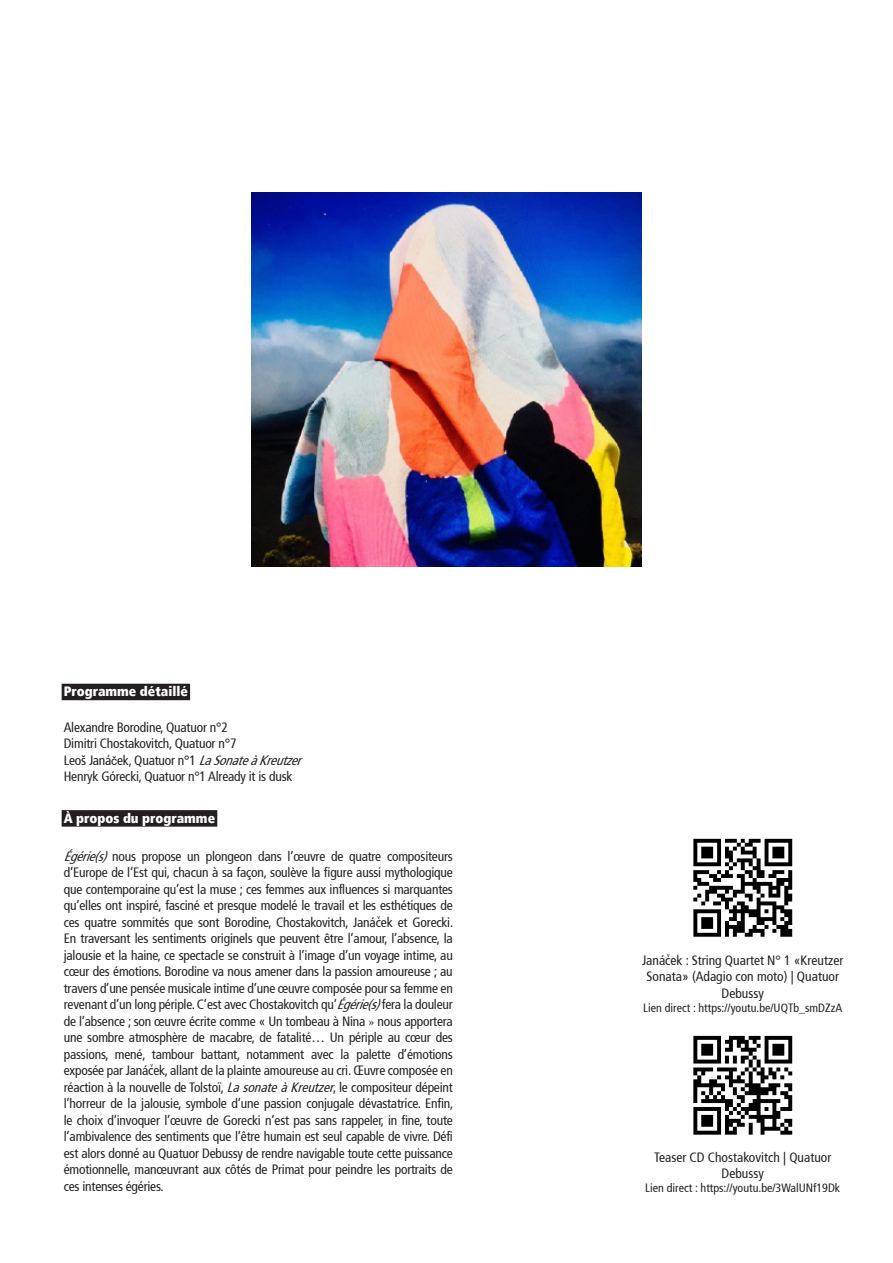
<style>
.page{position:relative;width:893px;height:1263px;background:#fff}
.page>*{position:absolute;margin:0;border:0;box-sizing:border-box;transform-origin:0 0}
.t1{font:condensed 13.5px/16.5px "Frutiger 57";letter-spacing:-.015em;color:#231f20;text-align:center}
.t2{font:13.5px "Frutiger 87 Cond Extra Blk";color:#fff}
.t3{font:condensed 12px "Frutiger 57";color:#231f20}
.t4{font:condensed 6px "Frutiger 57";color:#231f20}
.s1{font-family:"Arial";font-stretch:normal;font-size:12px}
.s2{font-style:italic}
.s3{font-family:"Minion Pro";font-stretch:normal}
</style>
<div class="page">
<img style="left:252px;top:192px;width:389px;height:374px">
<div style="left:62px;top:810px;width:155px;height:17px;background:#231f20"></div>
<img style="left:693px;top:1035px;width:100px;height:100px">
<img style="left:693px;top:838px;width:100px;height:99px">
<div style="left:62px;top:684px;width:128px;height:16px;background:#231f20"></div>
<p class="t2" style="left:64px;top:683px;width:126px">Programme détaillé</p>
<p class="t1" style="left:64px;top:719px;width:166px">Alexandre Borodine, Quatuor n°2</p>
<p class="t1" style="left:64px;top:735px;width:174px">Dimitri Chostakovitch, Quatuor n°7</p>
<p class="t1" style="left:64px;top:752px;width:244px">Leoš Janá<span class="s1">č</span>ek, Quatuor n°1 <span class="s2">LaSonateàKreutzer</span></p>
<p class="t1" style="left:64px;top:768px;width:230px">Henryk Górecki, Quatuor n°1 Already it is dusk</p>
<p class="t2" style="left:64px;top:810px;width:153px">À propos du programme</p>
<p class="t1" style="left:64px;top:848px;width:391px;text-align:justify"><span class="s2">Égérie(s)</span>nous propose un plongeon dans l’œuvre de quatre compositeurs d’Europe de l’Est qui, chacun à sa façon, soulève la figure aussi mythologique que contemporaine qu’est la muse ; ces femmes aux influences si marquantes qu’elles ont inspiré, fasciné et presque modelé le travail et les esthétiques de ces quatre sommités que sont Borodine, Chostakovitch, Janácek et Gorecki.<br>En traversant les sentiments originels que peuvent être l’amour, l’absence, la jalousie et la haine, ce spectacle se construit à l’image d’un voyage intime, au cœur des émotions. Borodine va nous amener dans la passion amoureuse ; au travers d’une pensée musicale intime d’une œuvre composée pour sa femme en revenant d’un long périple. C’est avec Chostakovitch qu’<span class="s2">Égérie(s)</span>fera la douleur de l’absence ; son œuvre écrite comme « Un tombeau à Nina <span class="s3">»</span> nous apportera une sombre atmosphère de macabre, de fatalité… Un périple au cœur des passions, mené, tambour battant, notamment avec la palette d’émotions exposée par Janácek, allant de la plainte amoureuse au cri. Œuvre composée en réaction à la nouvelle de Tolstoï, <span class="s2">LasonateàKreutzer</span>, le compositeur dépeint l’horreur de la jalousie, symbole d’une passion conjugale dévastatrice. Enfin, le choix d’invoquer l’œuvre de Gorecki n’est pas sans rappeler, in fine, toute l’ambivalence des sentiments que l’être humain est seul capable de vivre. Défi est alors donné au Quatuor Debussy de rendre navigable toute cette puissance émotionnelle, manœuvrant aux côtés de Primat pour peindre les portraits de ces intenses égéries.</p>
<p class="t4" style="left:378px;top:913px;width:4px">v</p>
<p class="t4" style="left:151px;top:1061px;width:4px">v</p>
<p class="t4" style="left:667px;top:952px;width:4px">v</p>
<p class="t1" style="left:642px;top:952px;width:203px">Janácek : String Quartet N° 1 «Kreutzer<br>Sonata» (Adagio con moto) | Quatuor<br>Debussy</p>
<p class="t3" style="left:643px;top:1001px;width:200px">Lien direct : https://youtu.be/UQTb_smDZzA</p>
<p class="t1" style="left:654px;top:1149px;width:179px">Teaser CD Chostakovitch | Quatuor<br>Debussy</p>
<p class="t3" style="left:645px;top:1181px;width:196px">Lien direct : https://youtu.be/3WalUNf19Dk</p>
</div>
